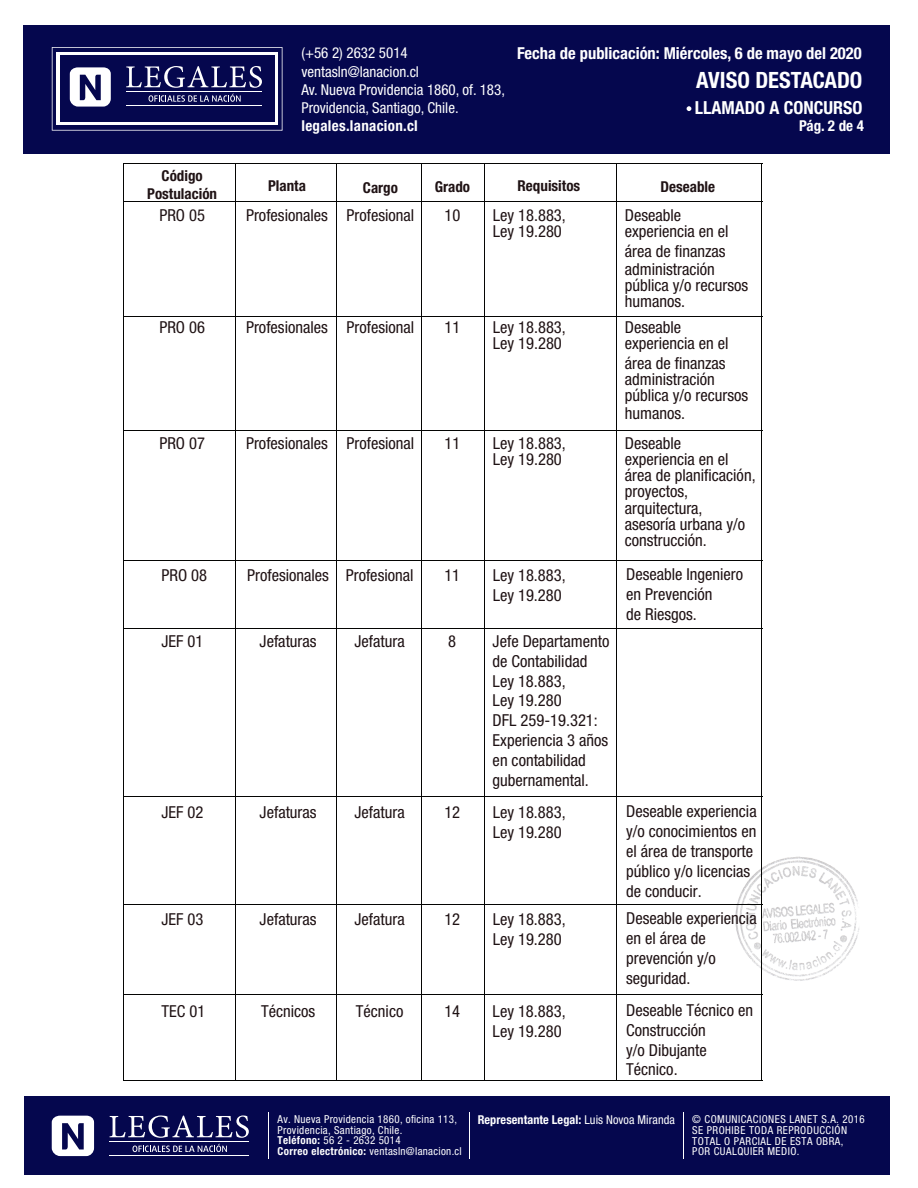
<style>
.page{position:relative;width:918px;height:1188px;background:#fff}
.page>*{position:absolute;margin:0;border:0;box-sizing:border-box;transform-origin:0 0}
.t1{font:700 condensed 22.5px "Helvetica Neue LT Std";color:#fff}
.t2{font:700 condensed 18px "Helvetica Neue LT Std";color:#fff}
.t3{font:condensed 16.5px/19.8px "Helvetica Neue LT Std";color:#1f1214}
.t4{font:700 condensed 16.5px "Helvetica Neue LT Std";color:#fff}
.t5{font:condensed 15px/18px "Helvetica Neue LT Std";color:#fff}
.t6{font:700 condensed 15px/18px "Helvetica Neue LT Std";color:#1f1214;text-align:center}
.t7{font:700 condensed 15px "Helvetica Neue LT Std";letter-spacing:.02em;color:#fff}
.t8{font:700 condensed 12.3px "Helvetica Neue LT Std";letter-spacing:.005em;color:#fff}
.t9{font:condensed 10.95px/10.6px "Helvetica Neue LT Std";letter-spacing:.04em;color:#fff}
.s1{font-weight:700}
.s2{font-weight:400}
</style>
<div class="page">
<img style="left:735px;top:855px;width:124px;height:128px">
<div style="left:24px;top:25px;width:866px;height:129px;background:#05074e"></div>
<svg style="left:52px;top:47px;width:231px;height:84px"></svg>
<hr style="left:126px;top:91px;width:136px;height:1px;background:#fff">
<hr style="left:126px;top:105px;width:136px;height:1px;background:#fff">
<div style="left:24px;top:1096px;width:865px;height:79px;background:#05074e"></div>
<hr style="left:269px;top:1113px;width:1px;height:46px;background:#fff">
<hr style="left:469px;top:1113px;width:1px;height:46px;background:#fff">
<hr style="left:684px;top:1113px;width:1px;height:46px;background:#fff">
<svg style="left:110px;top:1115px;width:139px;height:23px"></svg>
<svg style="left:133px;top:1144px;width:94px;height:8px"></svg>
<svg style="left:52px;top:1116px;width:42px;height:40px"></svg>
<hr style="left:110px;top:1155px;width:139px;height:1px;background:#fff">
<hr style="left:110px;top:1141px;width:139px;height:1px;background:#fff">
<svg style="left:687px;top:106px;width:4px;height:5px"></svg>
<hr style="left:123px;top:163px;width:639px;height:1px;background:#040503">
<hr style="left:123px;top:201px;width:639px;height:1px;background:#040503">
<hr style="left:123px;top:316px;width:639px;height:1px;background:#040503">
<hr style="left:123px;top:430px;width:639px;height:1px;background:#040503">
<hr style="left:123px;top:560px;width:639px;height:1px;background:#040503">
<hr style="left:123px;top:163px;width:1px;height:917px;background:#040503">
<hr style="left:235px;top:163px;width:1px;height:917px;background:#040503">
<hr style="left:336px;top:163px;width:1px;height:917px;background:#040503">
<hr style="left:421px;top:163px;width:1px;height:917px;background:#040503">
<hr style="left:484px;top:163px;width:1px;height:917px;background:#040503">
<hr style="left:616px;top:163px;width:1px;height:917px;background:#040503">
<hr style="left:762px;top:163px;width:1px;height:917px;background:#040503">
<hr style="left:123px;top:628px;width:639px;height:1px;background:#040503">
<hr style="left:123px;top:796px;width:639px;height:1px;background:#040503">
<hr style="left:123px;top:904px;width:639px;height:1px;background:#040503">
<hr style="left:123px;top:994px;width:639px;height:1px;background:#040503">
<hr style="left:123px;top:1080px;width:639px;height:1px;background:#040503">
<p class="t6" style="left:147px;top:166px;width:71px">Código<br>Postulación</p>
<p class="t3" style="left:159px;top:205px;width:47px">PRO 05</p>
<p class="t3" style="left:159px;top:317px;width:47px">PRO 06</p>
<p class="t5" style="left:301px;top:44px;width:108px">(+56 2) 2632 5014</p>
<p class="t4" style="left:517px;top:43px;width:346px">Fecha de publicación: Miércoles, 6 de mayo del 2020</p>
<p class="t5" style="left:301px;top:62px;width:205px">ventasln@lanacion.cl<br>Av. Nueva Providencia 1860, of. 183,<br>Providencia, Santiago, Chile.</p>
<p class="t7" style="left:301px;top:116px;width:118px">legales.lanacion.cl</p>
<h1 class="t1" style="left:696px;top:67px;width:168px">AVISO DESTACADO</h1>
<p class="t7" style="left:799px;top:116px;width:66px">Pág. 2 de 4</p>
<p class="t2" style="left:695px;top:97px;width:169px">LLAMADO A CONCURSO</p>
<p class="t6" style="left:268px;top:177px;width:39px">Planta</p>
<p class="t6" style="left:363px;top:178px;width:37px">Cargo</p>
<p class="t6" style="left:435px;top:177px;width:37px">Grado</p>
<p class="t6" style="left:518px;top:177px;width:64px">Requisitos</p>
<p class="t6" style="left:661px;top:177px;width:56px">Deseable</p>
<p class="t3" style="left:246px;top:205px;width:83px">Profesionales</p>
<p class="t3" style="left:347px;top:205px;width:69px">Profesional</p>
<p class="t3" style="left:246px;top:317px;width:83px">Profesionales</p>
<p class="t3" style="left:347px;top:317px;width:69px">Profesional</p>
<p class="t3" style="left:444px;top:205px;width:17px">10</p>
<p class="t3" style="left:493px;top:207px;width:75px;line-height:16.2px">Ley 18.883,<br>Ley 19.280</p>
<p class="t3" style="left:625px;top:207px;width:105px;line-height:16.2px">Deseable experiencia en el</p>
<p class="t3" style="left:625px;top:242px;width:102px;line-height:17.9px">área de finanzas administración</p>
<p class="t3" style="left:625px;top:277px;width:125px;line-height:16.2px">pública y/o recursos humanos.</p>
<p class="t3" style="left:444px;top:317px;width:17px">11</p>
<p class="t3" style="left:493px;top:319px;width:75px;line-height:16.2px">Ley 18.883,<br>Ley 19.280</p>
<p class="t3" style="left:625px;top:319px;width:105px;line-height:15.8px">Deseable experiencia en el</p>
<p class="t3" style="left:625px;top:354px;width:125px;line-height:16.4px">área de finanzas administración pública y/o recursos</p>
<p class="t3" style="left:625px;top:403px;width:62px">humanos.</p>
<p class="t3" style="left:159px;top:433px;width:47px">PRO 07</p>
<p class="t3" style="left:444px;top:433px;width:17px">11</p>
<p class="t3" style="left:493px;top:435px;width:75px;line-height:16.2px">Ley 18.883,<br>Ley 19.280</p>
<p class="t3" style="left:625px;top:435px;width:132px;line-height:16.2px">Deseable<br>experiencia en el área de planificación, proyectos, arquitectura, asesoría urbana y/o construcción.</p>
<p class="t3" style="left:246px;top:433px;width:83px">Profesionales</p>
<p class="t3" style="left:347px;top:433px;width:69px">Profesional</p>
<p class="t3" style="left:444px;top:565px;width:17px">11</p>
<p class="t3" style="left:626px;top:564px;width:119px">Deseable Ingeniero en Prevención<br>de Riesgos.</p>
<p class="t3" style="left:162px;top:565px;width:47px">PRO 08</p>
<p class="t3" style="left:247px;top:565px;width:168px">Profesionales Profesional</p>
<p class="t3" style="left:493px;top:565px;width:75px">Ley 18.883,<br>Ley 19.280</p>
<p class="t3" style="left:162px;top:631px;width:43px">JEF 01</p>
<p class="t3" style="left:260px;top:631px;width:58px">Jefaturas</p>
<p class="t3" style="left:355px;top:631px;width:52px">Jefatura</p>
<p class="t3" style="left:448px;top:631px;width:9px">8</p>
<p class="t3" style="left:493px;top:631px;width:118px">Jefe Departamento de Contabilidad<br>Ley 18.883,<br>Ley 19.280<br>DFL 259-19.321:<br>Experiencia 3 años en contabilidad gubernamental.</p>
<p class="t3" style="left:444px;top:802px;width:17px">12</p>
<p class="t3" style="left:626px;top:802px;width:132px">Deseable experiencia y/o conocimientos en el área de transporte público y/o licencias de conducir.</p>
<p class="t3" style="left:162px;top:802px;width:43px">JEF 02</p>
<p class="t3" style="left:260px;top:802px;width:58px">Jefaturas</p>
<p class="t3" style="left:355px;top:802px;width:52px">Jefatura</p>
<p class="t3" style="left:493px;top:802px;width:75px">Ley 18.883,<br>Ley 19.280</p>
<p class="t3" style="left:444px;top:909px;width:17px">12</p>
<p class="t3" style="left:626px;top:908px;width:132px">Deseable experiencia en el área de prevención y/o seguridad.</p>
<p class="t3" style="left:162px;top:909px;width:43px">JEF 03</p>
<p class="t3" style="left:260px;top:909px;width:58px">Jefaturas</p>
<p class="t3" style="left:355px;top:909px;width:52px">Jefatura</p>
<p class="t3" style="left:493px;top:909px;width:75px">Ley 18.883,<br>Ley 19.280</p>
<p class="t3" style="left:444px;top:1001px;width:17px">14</p>
<p class="t3" style="left:626px;top:1000px;width:128px">Deseable Técnico en<br>Construcción<br>y/o Dibujante<br>Técnico.</p>
<p class="t3" style="left:162px;top:1001px;width:45px">TEC 01</p>
<p class="t3" style="left:261px;top:1001px;width:56px">Técnicos</p>
<p class="t3" style="left:356px;top:1001px;width:49px">Técnico</p>
<p class="t3" style="left:493px;top:1001px;width:75px">Ley 18.883,<br>Ley 19.280</p>
<p class="t9" style="left:278px;top:1114px;width:186px">Av. Nueva Providencia 1860, oficina 113, Providencia, Santiago, Chile.<br><span class="s1">Teléfono:</span> 56 2 - 2632 5014<br><span class="s1">Correo electrónico:</span> ventasln@lanacion.cl</p>
<p class="t8" style="left:478px;top:1112px;width:199px">Representante Legal: <span class="s2">Luis Novoa Miranda</span></p>
<p class="t9" style="left:692px;top:1114px;width:174px">© COMUNICACIONES LANET S.A. 2016<br>SE PROHIBE TODA REPRODUCCIÓN<br>TOTAL O PARCIAL DE ESTA OBRA,<br>POR CUALQUIER MEDIO.</p>
</div>
